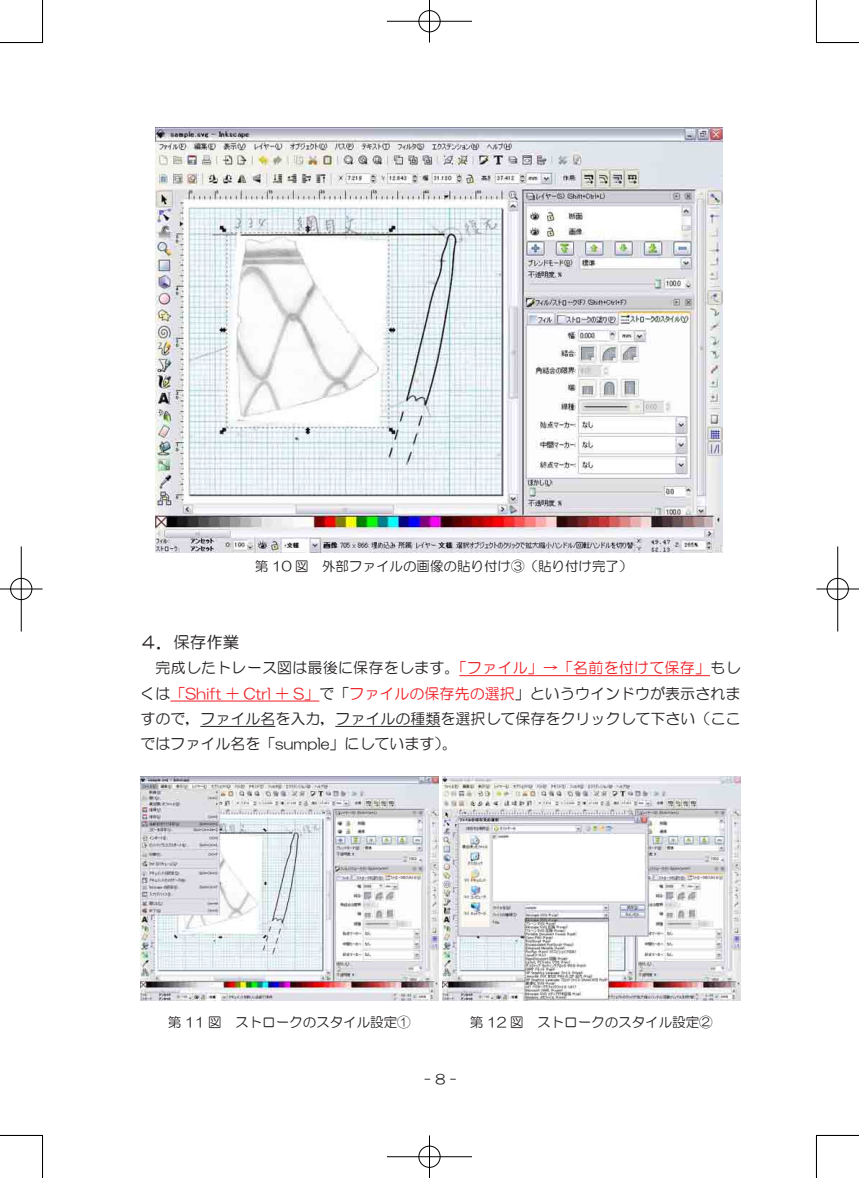
<style>
.page{position:relative;width:859px;height:1178px;background:#fff}
.page>*{position:absolute;margin:0;border:0;box-sizing:border-box;transform-origin:0 0}
.t1{font:16.5px "HG Maru Gothic MPRO";color:#231f20}
.t2{font:15px/25.3px "HG Maru Gothic MPRO";color:#231f20;text-align:justify}
.t3{font:13.5px "HG Maru Gothic MPRO";color:#231f20}
.s1{color:#ee1d23}
</style>
<div class="page">
<hr style="left:459px;top:675px;width:251px;height:1px;background:#ee1d23">
<hr style="left:170px;top:701px;width:149px;height:1px;background:#ee1d23">
<hr style="left:200px;top:726px;width:75px;height:1px;background:#231f20">
<hr style="left:335px;top:726px;width:105px;height:1px;background:#231f20">
<img style="left:155px;top:128px;width:567px;height:425px">
<img style="left:140px;top:777px;width:298px;height:223px">
<img style="left:443px;top:777px;width:297px;height:223px">
<hr style="left:0;top:42px;width:43px;height:1px;background:#000">
<hr style="left:816px;top:42px;width:43px;height:1px;background:#000">
<hr style="left:0;top:1135px;width:43px;height:1px;background:#000">
<hr style="left:816px;top:1135px;width:43px;height:1px;background:#000">
<hr style="left:42px;top:0;width:1px;height:43px;background:#000">
<hr style="left:42px;top:1135px;width:1px;height:43px;background:#000">
<hr style="left:816px;top:0;width:1px;height:43px;background:#000">
<hr style="left:816px;top:1135px;width:1px;height:43px;background:#000">
<div style="left:418px;top:10px;width:23px;height:23px;border:2px solid #fff;border-radius:50%"></div>
<hr style="left:387px;top:20px;width:85px;height:2px;background:#fff">
<hr style="left:428px;top:0;width:3px;height:43px;background:#fff">
<div style="left:419px;top:10px;width:21px;height:22px;border:1px solid #000;border-radius:50%"></div>
<hr style="left:387px;top:21px;width:85px;height:1px;background:#000">
<hr style="left:429px;top:0;width:1px;height:43px;background:#000">
<div style="left:418px;top:1145px;width:23px;height:23px;border:2px solid #fff;border-radius:50%"></div>
<hr style="left:387px;top:1155px;width:85px;height:3px;background:#fff">
<hr style="left:428px;top:1135px;width:3px;height:43px;background:#fff">
<div style="left:419px;top:1146px;width:21px;height:21px;border:1px solid #000;border-radius:50%"></div>
<hr style="left:387px;top:1156px;width:85px;height:1px;background:#000">
<hr style="left:429px;top:1135px;width:1px;height:43px;background:#000">
<div style="left:10px;top:577px;width:23px;height:24px;border:2px solid #fff;border-radius:50%"></div>
<hr style="left:0;top:588px;width:43px;height:2px;background:#fff">
<hr style="left:20px;top:546px;width:2px;height:85px;background:#fff">
<div style="left:10px;top:578px;width:22px;height:22px;border:1px solid #000;border-radius:50%"></div>
<hr style="left:0;top:589px;width:43px;height:1px;background:#000">
<hr style="left:21px;top:546px;width:1px;height:85px;background:#000">
<div style="left:826px;top:577px;width:23px;height:24px;border:2px solid #fff;border-radius:50%"></div>
<hr style="left:816px;top:588px;width:43px;height:2px;background:#fff">
<hr style="left:837px;top:546px;width:2px;height:85px;background:#fff">
<div style="left:827px;top:578px;width:21px;height:22px;border:1px solid #000;border-radius:50%"></div>
<hr style="left:816px;top:589px;width:43px;height:1px;background:#000">
<hr style="left:837px;top:546px;width:1px;height:85px;background:#000">
<p class="t3" style="left:255px;top:559px;width:379px">第 10 図　外部ファイルの画像の貼り付け③（貼り付け完了）</p>
<p class="t1" style="left:140px;top:634px;width:101px">４．保存作業</p>
<p class="t2" style="left:140px;top:655px;width:602px">　完成したトレース図は最後に保存をします。<span class="s1">「ファイル」→「名前を付けて保存」</span>もしくは<span class="s1">「Shift ＋ Ctrl ＋ S」</span>で「<span class="s1">ファイルの保存先の選択</span>」というウインドウが表示されますので，ファイル名を入力，ファイルの種類を選択して保存をクリックして下さい（ここではファイル名を「sumple」にしています）。</p>
<p class="t3" style="left:168px;top:1015px;width:244px">第 11 図　ストロークのスタイル設定①</p>
<p class="t3" style="left:470px;top:1015px;width:244px">第 12 図　ストロークのスタイル設定②</p>
<p class="t3" style="left:424px;top:1072px;width:34px">- 8 -</p>
</div>
